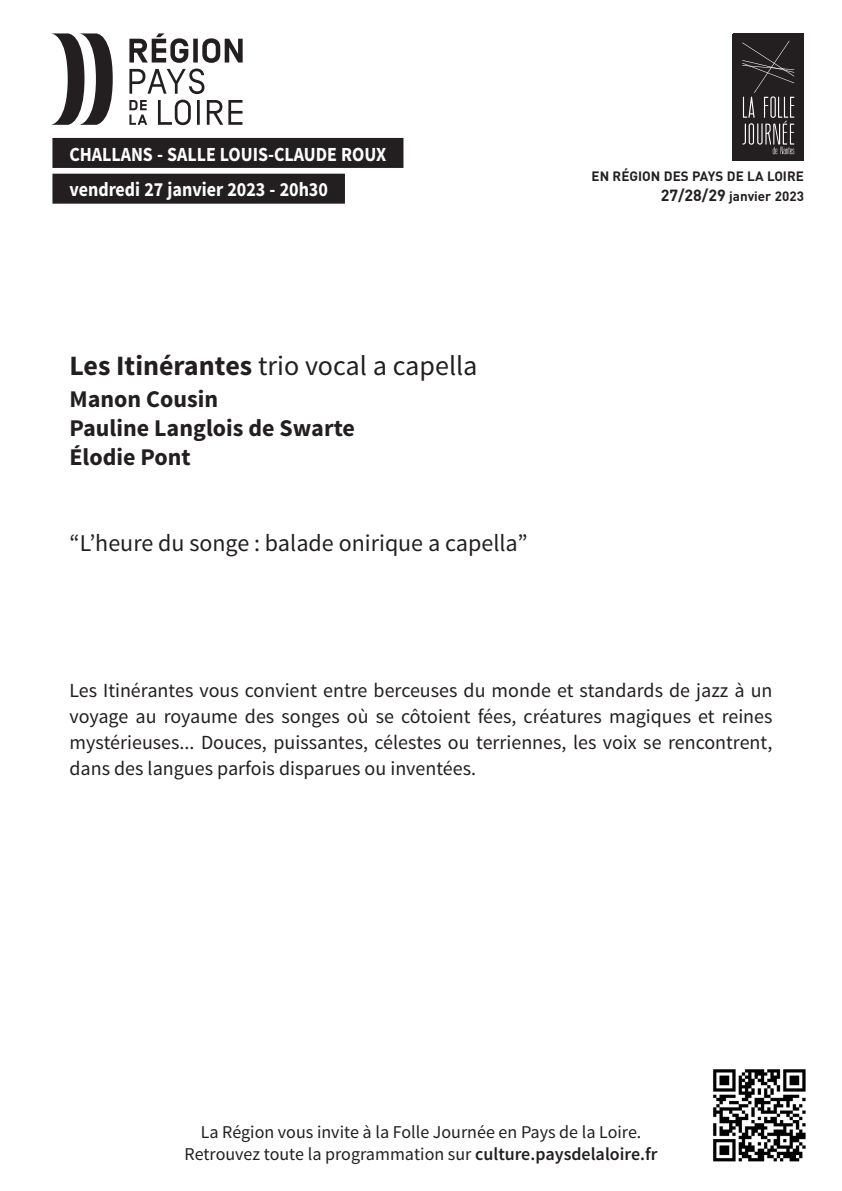
<style>
.page{position:relative;width:842px;height:1191px;background:#fff}
.page>*{position:absolute;margin:0;border:0;box-sizing:border-box;transform-origin:0 0}
.t1{font:28px "Source Sans Pro";color:#231f20}
.t2{font:700 24px/28.8px "Source Sans Pro";color:#231f20}
.t3{font:24px "Source Sans Pro";color:#231f20}
.t4{font:20px/26px "Source Sans Pro";color:#231f20;text-align:justify}
.t5{font:700 20px "Source Sans Pro";color:#fff;scale:.9 1}
.t6{font:18px/21.6px "Source Sans Pro";color:#231f20;text-align:center}
.t7{font:700 13.4px/19.2px "DIN";color:#231f20;text-align:right}
.s1{font-weight:700}
.s2{font-size:16px}
.s3{font-weight:600}
</style>
<div class="page">
<div style="left:733px;top:34px;width:71px;height:127px;background:#231f20"></div>
<svg style="left:742px;top:41px;width:52px;height:113px"></svg>
<img style="left:713px;top:1069px;width:93px;height:93px">
<svg style="left:51px;top:33px;width:62px;height:92px"></svg>
<svg style="left:158px;top:100px;width:84px;height:25px"></svg>
<svg style="left:129px;top:69px;width:75px;height:25px"></svg>
<svg style="left:129px;top:33px;width:114px;height:30px"></svg>
<svg style="left:129px;top:100px;width:18px;height:25px"></svg>
<div style="left:52px;top:174px;width:293px;height:30px;background:#231f20"></div>
<div style="left:52px;top:138px;width:351px;height:30px;background:#231f20"></div>
<p class="t5" style="left:69px;top:141px;width:354px">CHALLANS - SALLE LOUIS-CLAUDE ROUX</p>
<p class="t5" style="left:69px;top:177px;width:289px">vendredi 27 janvier 2023 - 20h30</p>
<h1 class="t1" style="left:69px;top:348px;width:410px"><span class="s1">Les Itinérantes</span> trio vocal a capella</h1>
<p class="t2" style="left:69px;top:385px;width:287px">Manon Cousin<br>Pauline Langlois de Swarte<br>Élodie Pont</p>
<p class="t3" style="left:69px;top:528px;width:460px">“L’heure du songe : balade onirique a capella”</p>
<p class="t7" style="left:591px;top:166px;width:214px">EN RÉGION DES PAYS DE LA LOIRE<br><span class="s2">27/28/29</span> janvier 2023</p>
<p class="t4" style="left:69px;top:677px;width:705px">Les Itinérantes vous convient entre berceuses du monde et standards de jazz à un voyage au royaume des songes où se côtoient fées, créatures magiques et reines mysté rieuses... Douces, puissantes, cé lestes ou terriennes, les voix se rencontrent, dans des langues parfois disparues ou inventées.</p>
<p class="t6" style="left:185px;top:1122px;width:474px">La Région vous invite à la Folle Journée en Pays de la Loire.<br>Retrouvez toute la programmation sur <span class="s3">culture.paysdelaloire.fr</span></p>
</div>
